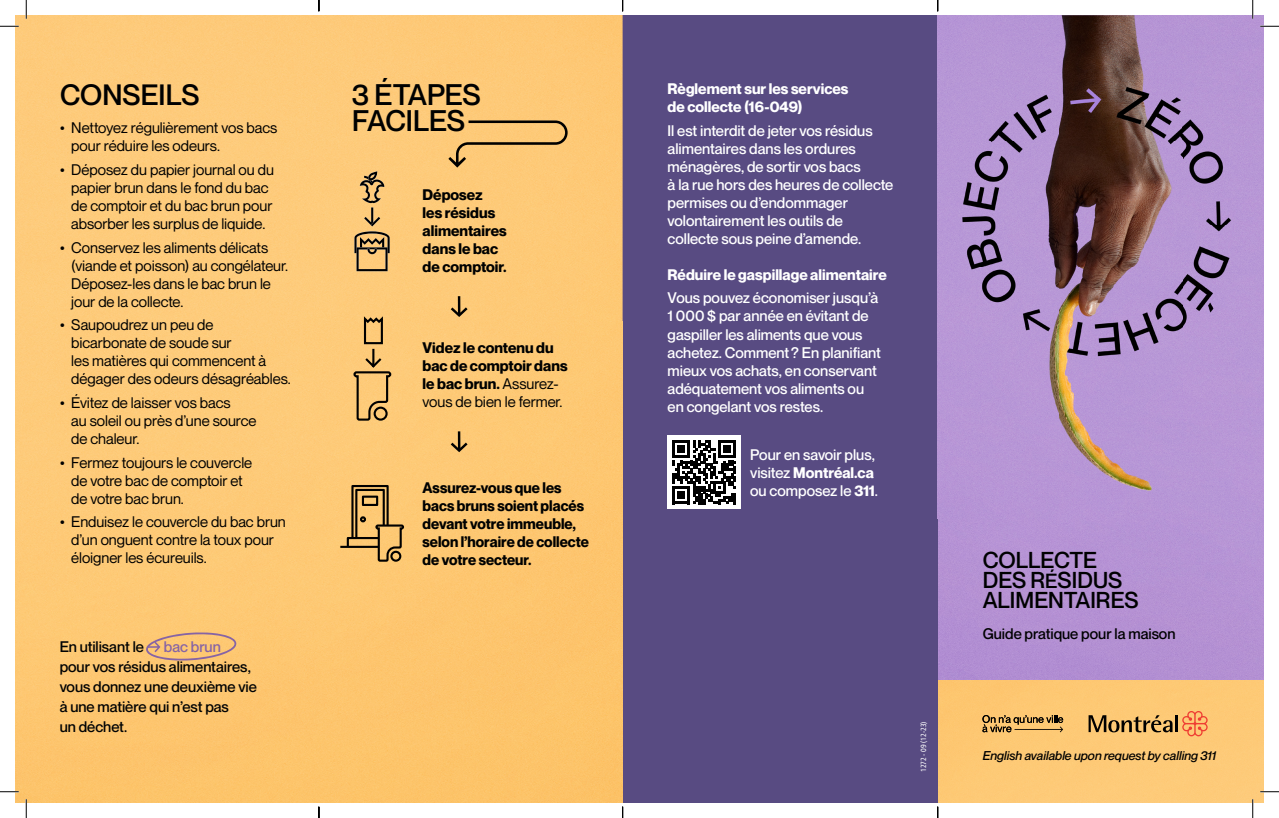
<style>
.page{position:relative;width:1279px;height:818px;background:#fff}
.page>*{position:absolute;margin:0;border:0;box-sizing:border-box;transform-origin:0 0}
.t1{font:500 29.12px/26.2px "Neue Montreal";letter-spacing:-.01em;color:#000101}
.t2{font:500 28.75px "Neue Montreal";color:#000}
.t3{font:500 22.5px/20px "Neue Montreal";letter-spacing:-.005em;color:#000101}
.t4{font:15px/18px "Neue Montreal";letter-spacing:-.005em;color:#000}
.t5{font:500 15px/18px "Neue Montreal";color:#fff}
.t6{font:700 15px/18px "Neue Montreal";color:#000101}
.t7{font:500 15px/20px "Neue Montreal";color:#010304}
.t8{font:700 15px/18px "Neue Montreal";color:#fff}
.t9{font:500 15px "Neue Montreal";color:#000101}
.t10{font:500 15px "Neue Montreal";color:#8664a5}
.t11{font:italic 500 12.5px "Neue Montreal";letter-spacing:.005em;color:#000}
.t12{font:condensed 7.5px "Frutiger Pro";color:#fff}
.s1{font-weight:400}
.s2{font-weight:700}
.s3{font-size:20px}
</style>
<div class="page">
<img style="left:938px;top:15px;width:326px;height:1px">
<div style="left:938px;top:518px;width:40px;height:162px;background:#b390d3"></div>
<div style="left:978px;top:518px;width:286px;height:162px;background:#b592d3"></div>
<div style="left:938px;top:680px;width:326px;height:122px;background:#fdc976"></div>
<div style="left:622px;top:15px;width:316px;height:787px;background:#584b82"></div>
<img style="left:15px;top:15px;width:607px;height:787px">
<img style="left:356px;top:174px;width:32px;height:97px">
<svg style="left:448px;top:120px;width:120px;height:48px;background:#e0b269"></svg>
<svg style="left:451px;top:296px;width:16px;height:21px"></svg>
<svg style="left:451px;top:431px;width:16px;height:21px"></svg>
<svg style="left:146px;top:632px;width:90px;height:28px;background:#ebb87a"></svg>
<img style="left:938px;top:16px;width:326px;height:502px">
<svg style="left:1088px;top:715px;width:84px;height:17px"></svg>
<hr style="left:1175px;top:715px;width:3px;height:17px;background:#000">
<svg style="left:1182px;top:711px;width:25px;height:25px"></svg>
<svg style="left:982px;top:715px;width:81px;height:17px"></svg>
<div style="left:668px;top:435px;width:73px;height:74px;background:#fff"></div>
<svg style="left:672px;top:440px;width:64px;height:64px"></svg>
<img style="left:354px;top:231px;width:36px;height:22px">
<img style="left:359px;top:249px;width:26px;height:20px">
<svg style="left:367px;top:248px;width:10px;height:6px"></svg>
<img style="left:364px;top:207px;width:9px;height:19px">
<svg style="left:371px;top:217px;width:9px;height:9px"></svg>
<svg style="left:364px;top:171px;width:13px;height:8px"></svg>
<img style="left:360px;top:179px;width:24px;height:24px">
<svg style="left:352px;top:314px;width:40px;height:107px;background:#d5aa65"></svg>
<hr style="left:341px;top:545px;width:36px;height:3px;background:#000">
<svg style="left:346px;top:484px;width:59px;height:78px;background:#c29a59"></svg>
<svg style="left:0;top:25px;width:19px;height:2px"></svg>
<svg style="left:1260px;top:25px;width:19px;height:2px"></svg>
<svg style="left:0;top:790px;width:19px;height:2px"></svg>
<svg style="left:1260px;top:790px;width:19px;height:2px"></svg>
<svg style="left:25px;top:0;width:2px;height:19px"></svg>
<svg style="left:25px;top:799px;width:2px;height:19px"></svg>
<svg style="left:1252px;top:0;width:1px;height:19px"></svg>
<svg style="left:1252px;top:799px;width:1px;height:19px"></svg>
<svg style="left:318px;top:0;width:2px;height:11px"></svg>
<svg style="left:318px;top:806px;width:2px;height:12px"></svg>
<svg style="left:622px;top:806px;width:1px;height:12px"></svg>
<svg style="left:937px;top:806px;width:1px;height:12px"></svg>
<h2 class="t2" style="left:60px;top:77px;width:141px">CONSEILS</h2>
<p class="t4" style="left:71px;top:119px;width:208px;text-indent:-11px">• Nettoyez régulièrement vos bacs pour réduire les odeurs.</p>
<p class="t4" style="left:71px;top:161px;width:204px;text-indent:-11px">• Déposez du papier journal ou du papier brun dans le fond du bac de comptoir et du bac brun pour absorber les surplus de liquide.</p>
<p class="t4" style="left:71px;top:238px;width:218px;text-indent:-11px">• Conservez les aliments délicats (viande et poisson) au congélateur.<br>Déposez-les dans le bac brun le jour de la collecte.</p>
<p class="t4" style="left:71px;top:316px;width:221px;text-indent:-11px">• Saupoudrez un peu de bicarbonate de soude sur<br>les matières qui commencent à dégager des odeurs désagréables.</p>
<p class="t4" style="left:71px;top:394px;width:187px;text-indent:-11px">• Évitez de laisser vos bacs<br>au soleil ou près d’une source de chaleur.</p>
<p class="t4" style="left:71px;top:453px;width:182px;text-indent:-11px">• Fermez toujours le couvercle de votre bac de comptoir et de votre bac brun.</p>
<p class="t4" style="left:71px;top:513px;width:216px;text-indent:-11px">• Enduisez le couvercle du bac brun d’un onguent contre la toux pour éloigner les écureuils.</p>
<p class="t7" style="left:60px;top:636px;width:86px">En utilisant le</p>
<p class="t10" style="left:164px;top:637px;width:58px">bac brun</p>
<p class="t7" style="left:60px;top:656px;width:199px">pour vos résidus alimentaires, vous donnez une deuxième vie à une matière qui n’est pas<br>un déchet.</p>
<h1 class="t1" style="left:352px;top:82px;width:130px">3 ÉTAPES<br>FACILES</h1>
<p class="t6" style="left:423px;top:185px;width:86px">Déposez<br>les résidus alimentaires dans le bac de comptoir.</p>
<p class="t6" style="left:423px;top:339px;width:146px">Videz le contenu du bac de comptoir dans le bac brun. <span class="s1">Assurez&shy;vous de bien le fermer.</span></p>
<p class="t8" style="left:668px;top:80px;width:182px">Règlement sur les services de collecte (16-049)</p>
<p class="t5" style="left:668px;top:121px;width:227px">Il est interdit de jeter vos résidus alimentaires dans les ordures ménagères, de sortir vos bacs<br>à la rue hors des heures de collecte permises ou d’endommager volontairement les outils de collecte sous peine d’amende.</p>
<p class="t8" style="left:668px;top:265px;width:221px">Réduire le gaspillage alimentaire</p>
<p class="t5" style="left:668px;top:289px;width:215px">Vous pouvez économiser jusqu’à<br>1 000 $ par année en évitant de gaspiller les aliments que vous achetez. Comment ? En planifiant mieux vos achats, en conservant adéquatement vos aliments ou en congelant vos restes.</p>
<p class="t5" style="left:750px;top:445px;width:126px">Pour en savoir plus, visitez <span class="s2">Montréal.ca</span></p>
<p class="t6" style="left:423px;top:479px;width:140px">Assurez-vous que les</p>
<p class="t5" style="left:750px;top:481px;width:129px">ou composez le <span class="s2">311</span>.</p>
<p class="t6" style="left:423px;top:497px;width:168px">bacs bruns soient placés devant votre immeuble, selon l’horaire de collecte de votre secteur.</p>
<p class="t12" style="left:919px;top:772px;width:52px;rotate:-90deg">1272 - 09 (12-23)</p>
<h3 class="t3" style="left:982px;top:550px;width:157px">COLLECTE<br>DES R<span class="s3">É</span>SIDUS<br>ALIMENTAIRES</h3>
<p class="t9" style="left:982px;top:624px;width:194px">Guide pratique pour la maison</p>
<p class="t11" style="left:982px;top:747px;width:235px">English available upon request by calling 311</p>
</div>
